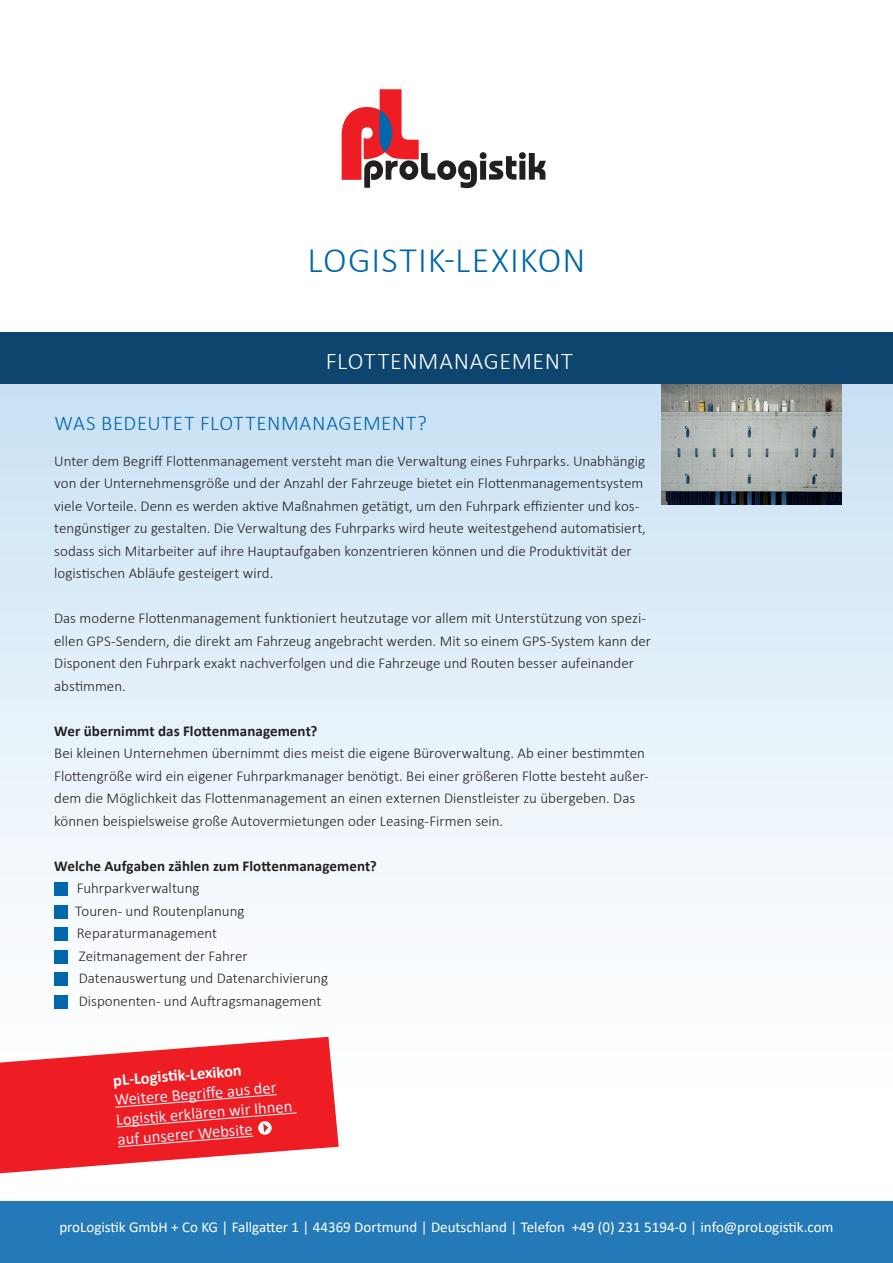
<style>
.page{position:relative;width:893px;height:1263px;background:#fff}
.page>*{position:absolute;margin:0;border:0;box-sizing:border-box;transform-origin:0 0}
.t1{font:300 36px "Calibri";letter-spacing:.03em;color:#0067aa}
.t2{font:300 24px "Calibri";letter-spacing:.025em;color:#fff}
.t3{font:300 21px "Calibri";letter-spacing:.03em;color:#0067aa}
.t4{font:16.5px/19.6px "Calibri";color:#e8ebf4}
.t5{font:700 16.5px "Calibri";color:#fff}
.t6{font:300 15px/22.5px "Calibri";color:#231f20}
.t7{font:15px "Calibri";color:#fff}
.t8{font:700 15px "Calibri";letter-spacing:.005em;color:#231f20}
</style>
<div class="page">
<div style="left:0;top:333px;width:893px;height:55px;background:#0d456e"></div>
<div style="left:0;top:385px;width:893px;height:733px;background:linear-gradient(to bottom,#cae2f4,#fff)"></div>
<div style="left:0;top:1201px;width:893px;height:62px;background:#247ab8"></div>
<svg style="left:342px;top:89px;width:204px;height:99px"></svg>
<div style="left:54px;top:883px;width:13px;height:13px;background:#0067aa"></div>
<div style="left:54px;top:905px;width:13px;height:13px;background:#0067aa"></div>
<div style="left:54px;top:928px;width:13px;height:13px;background:#0067aa"></div>
<div style="left:54px;top:950px;width:13px;height:13px;background:#0067aa"></div>
<div style="left:54px;top:973px;width:13px;height:13px;background:#0067aa"></div>
<div style="left:54px;top:995px;width:13px;height:13px;background:#0067aa"></div>
<img style="left:662px;top:385px;width:180px;height:120px">
<svg style="left:0;top:1037px;width:339px;height:136px;fill:#ee1d23"></svg>
<svg style="left:114px;top:1093px;width:184px;height:55px;background:#ed2a30"></svg>
<h1 class="t1" style="left:308px;top:238px;width:279px">LOGISTIK-LEXIKON</h1>
<h2 class="t2" style="left:326px;top:346px;width:248px">FLOTTENMANAGEMENT</h2>
<h3 class="t3" style="left:55px;top:410px;width:374px">WAS BEDEUTET FLOTTENMANAGEMENT?</h3>
<p class="t6" style="left:54px;top:449px;width:593px">Unter dem Begriff Flottenmanagement versteht man die Verwaltung eines Fuhrparks. Unabhängig von der Unternehmensgröße und der Anzahl der Fahrzeuge bietet ein Flottenmanagementsystem viele Vorteile. Denn es werden aktive Maßnahmen getätigt, um den Fuhrpark effizienter und kos&shy;tengünstiger zu gestalten. Die Verwaltung des Fuhrparks wird heute weitestgehend automatisiert, sodass sich Mitarbeiter auf ihre Hauptaufgaben konzentrieren können und die Produktivität der logistischen Abläufe gesteigert wird.</p>
<p class="t6" style="left:54px;top:607px;width:598px">Das moderne Flottenmanagement funktioniert heutzutage vor allem mit Unterstützung von spezi&shy;ellen GPS-Sendern, die direkt am Fahrzeug angebracht werden. Mit so einem GPS-System kann der Disponent den Fuhrpark exakt nachverfolgen und die Fahrzeuge und Routen besser aufeinander abstimmen.</p>
<p class="t8" style="left:54px;top:720px;width:265px">Wer übernimmt das Flottenmanagement?</p>
<p class="t6" style="left:54px;top:742px;width:596px">Bei kleinen Unternehmen übernimmt dies meist die eigene Büroverwaltung. Ab einer bestimmten Flottengröße wird ein eigener Fuhrparkmanager benötigt. Bei einer größeren Flotte besteht außer&shy;dem die Möglichkeit das Flottenmanagement an einen externen Dienstleister zu übergeben. Das können beispielsweise große Autovermietungen oder Leasing-Firmen sein.</p>
<p class="t8" style="left:54px;top:855px;width:324px">Welche Aufgaben zählen zum Flottenmanagement?</p>
<p class="t6" style="left:75px;top:877px;width:255px">Fuhrparkverwaltung<br>Touren- und Routenplanung<br>Reparaturmanagement<br>Zeitmanagement der Fahrer<br>Datenauswertung und Datenarchivierung<br>Disponenten- und Auftragsmanagement</p>
<p class="t5" style="left:112px;top:1069px;width:130px;rotate:-5deg">pL-Logisti k-Lexikon</p>
<p class="t4" style="left:113px;top:1090px;width:178px;rotate:-5deg">Weitere Begriff e aus der<br>Logisti k erklären wir Ihnen auf unserer Website</p>
<p class="t7" style="left:59px;top:1217px;width:776px">proLogistik GmbH + Co KG | Fallgatter 1 | 44369 Dortmund | Deutschland | Telefon +49 (0) 231 5194-0 | info@proLogistik.com</p>
</div>
